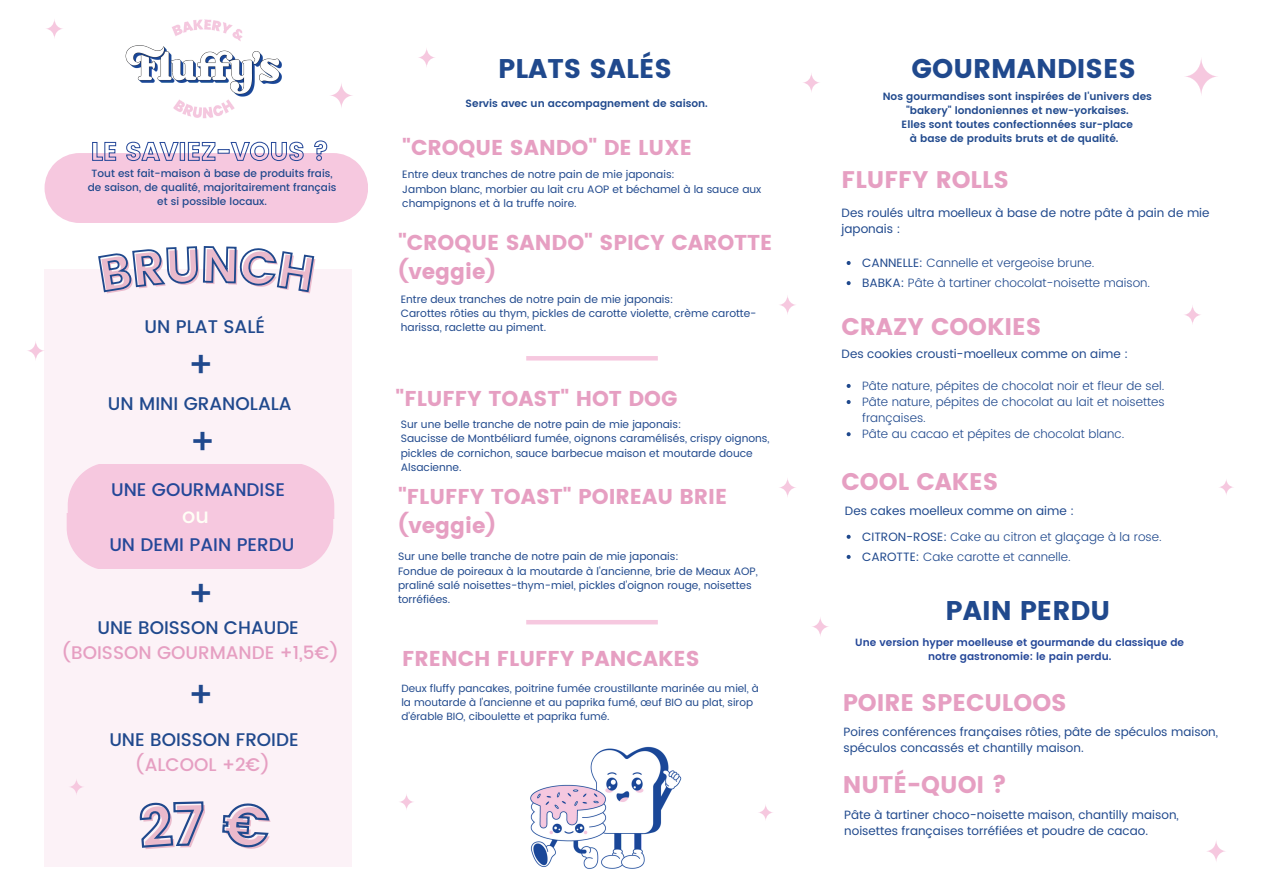
<style>
.page{position:relative;width:1263px;height:894px;background:#fff}
.page>*{position:absolute;margin:0;border:0;box-sizing:border-box;transform-origin:0 0}
.t1{font:500 35.85px "Poppins";color:#20498d}
.t2{font:27px "Poppins";color:#20498d}
.t3{font:24px "Poppins";color:#e69fc2}
.t4{font:21.45px/29.2px "Poppins";color:#e69fc2}
.t5{font:500 20.7px "Poppins";color:#fffff6}
.t6{font:500 18.3px "Poppins";color:#20498d}
.t7{font:500 18.3px "Poppins";color:#e69fc2}
.t8{font:500 18.3px "Poppins";color:#244798}
.t9{font:12px/16px "Poppins";color:#20498d}
.t10{font:300 12px/16px "Poppins";color:#20498d}
.t11{font:10.65px/14.2px "Poppins";color:#20498d}
.t12{font:600 10.5px/14px "Poppins";color:#20498d;text-align:center}
.t13{font:10.5px/14px "Poppins";color:#20498d}
.t14{font:500 10.5px/14px "Poppins";color:#20498d;text-align:center}
.t15{font:600 10.5px/14px "Poppins";color:#244798;text-align:center}
.s1{font-weight:400}
</style>
<div class="page">
<div style="left:45px;top:269px;width:307px;height:597px;background:#fcf2f7"></div>
<div style="left:67px;top:464px;width:267px;height:104px;background:#f6c8df"></div>
<svg style="left:46px;top:19px;width:17px;height:19px"></svg>
<svg style="left:803px;top:73px;width:17px;height:19px"></svg>
<svg style="left:418px;top:48px;width:17px;height:19px"></svg>
<svg style="left:1184px;top:305px;width:17px;height:19px"></svg>
<svg style="left:779px;top:296px;width:17px;height:18px"></svg>
<svg style="left:779px;top:478px;width:17px;height:19px"></svg>
<svg style="left:27px;top:340px;width:18px;height:21px"></svg>
<svg style="left:1185px;top:58px;width:33px;height:37px"></svg>
<img style="left:530px;top:746px;width:152px;height:123px">
<svg style="left:330px;top:83px;width:22px;height:24px"></svg>
<svg style="left:1219px;top:479px;width:15px;height:16px"></svg>
<svg style="left:758px;top:805px;width:15px;height:15px"></svg>
<svg style="left:400px;top:794px;width:13px;height:16px"></svg>
<svg style="left:1207px;top:841px;width:18px;height:20px"></svg>
<svg style="left:70px;top:780px;width:13px;height:14px"></svg>
<img style="left:125px;top:19px;width:157px;height:100px">
<svg style="left:45px;top:140px;width:323px;height:83px"></svg>
<hr style="left:526px;top:356px;width:132px;height:4px;background:#f6c8df">
<div style="left:526px;top:619px;width:132px;height:5px;background:#f6c8df"></div>
<svg style="left:812px;top:617px;width:17px;height:19px"></svg>
<svg style="left:847px;top:384px;width:4px;height:4px"></svg>
<svg style="left:847px;top:400px;width:4px;height:4px"></svg>
<svg style="left:847px;top:432px;width:4px;height:4px"></svg>
<svg style="left:847px;top:261px;width:4px;height:4px"></svg>
<svg style="left:847px;top:281px;width:4px;height:4px"></svg>
<svg style="left:847px;top:534px;width:4px;height:4px"></svg>
<svg style="left:847px;top:554px;width:4px;height:4px"></svg>
<svg style="left:98px;top:246px;width:217px;height:47px"></svg>
<svg style="left:139px;top:801px;width:65px;height:47px"></svg>
<svg style="left:222px;top:803px;width:48px;height:45px"></svg>
<p class="t14" style="left:88px;top:167px;width:250px">Tout est fait-maison à base de produits frais, de saison, de qualité, majoritairement français et si possible locaux.</p>
<h3 class="t6" style="left:145px;top:316px;width:122px">UN PLAT SALÉ</h3>
<h1 class="t1" style="left:188px;top:344px;width:27px">+</h1>
<h3 class="t6" style="left:108px;top:392px;width:185px">UN MINI GRANOLALA</h3>
<h1 class="t1" style="left:190px;top:420px;width:27px">+</h1>
<h3 class="t8" style="left:111px;top:478px;width:175px">UNE GOURMANDISE</h3>
<h3 class="t5" style="left:182px;top:503px;width:28px">ou</h3>
<h3 class="t8" style="left:109px;top:534px;width:186px">UN DEMI PAIN PERDU</h3>
<h1 class="t1" style="left:188px;top:572px;width:27px">+</h1>
<h3 class="t6" style="left:97px;top:616px;width:203px">UNE BOISSON CHAUDE</h3>
<h3 class="t7" style="left:61px;top:641px;width:279px">(BOISSON GOURMANDE +1,5€)</h3>
<h1 class="t1" style="left:188px;top:674px;width:27px">+</h1>
<h3 class="t6" style="left:109px;top:728px;width:191px">UNE BOISSON FROIDE</h3>
<h3 class="t7" style="left:135px;top:753px;width:137px">(ALCOOL +2€)</h3>
<h2 class="t2" style="left:498px;top:53px;width:175px">PLATS SALÉS</h2>
<p class="t12" style="left:466px;top:96px;width:244px">Servis avec un accompagnement de saison.</p>
<h3 class="t4" style="left:402px;top:133px;width:291px">"CROQUE SANDO" DE LUXE</h3>
<p class="t11" style="left:402px;top:167px;width:361px">Entre deux tranches de notre pain de mie japonais:<br>Jambon blanc, morbier au lait cru AOP et béchamel à la sauce aux champignons et à la truffe noire.</p>
<h3 class="t4" style="left:398px;top:227px;width:376px">"CROQUE SANDO" SPICY CAROTTE (veggie)</h3>
<p class="t11" style="left:401px;top:292px;width:357px">Entre deux tranches de notre pain de mie japonais:<br>Carottes rôties au thym, pickles de carotte violette, crème carotte&shy;harissa, raclette au piment.</p>
<h3 class="t4" style="left:396px;top:384px;width:283px">"FLUFFY TOAST" HOT DOG</h3>
<p class="t11" style="left:401px;top:417px;width:370px">Sur une belle tranche de notre pain de mie japonais:<br>Saucisse de Montbéliard fumée, oignons caramélisés, crispy oignons, pickles de cornichon, sauce barbecue maison et moutarde douce Alsacienne.</p>
<h3 class="t4" style="left:398px;top:481px;width:331px">"FLUFFY TOAST" POIREAU BRIE (veggie)</h3>
<p class="t11" style="left:398px;top:549px;width:361px">Sur une belle tranche de notre pain de mie japonais:<br>Fondue de poireaux à la moutarde à l'ancienne, brie de Meaux AOP, praliné salé noisettes-thym-miel, pickles d'oignon rouge, noisettes torréfiées.</p>
<h3 class="t4" style="left:402px;top:643px;width:299px">FRENCH FLUFFY PANCAKES</h3>
<p class="t13" style="left:401px;top:680px;width:359px">Deux fluffy pancakes, poitrine fumée croustillante marinée au miel, à la moutarde à l'ancienne et au paprika fumé, œuf BIO au plat, sirop d’érable BIO, ciboulette et paprika fumé.</p>
<h2 class="t2" style="left:912px;top:53px;width:226px">GOURMANDISES</h2>
<p class="t12" style="left:883px;top:89px;width:271px">Nos gourmandises sont inspirées de l'univers des "bakery" londoniennes et new-yorkaises.<br>Elles sont toutes confectionnées sur-place<br>à base de produits bruts et de qualité.</p>
<h3 class="t3" style="left:842px;top:166px;width:169px">FLUFFY ROLLS</h3>
<p class="t9" style="left:842px;top:204px;width:369px">Des roulés ultra moelleux à base de notre pâte à pain de mie japonais :</p>
<p class="t10" style="left:862px;top:253px;width:290px;line-height:20.1px"><span class="s1">CANNELLE:</span> Cannelle et vergeoise brune.<br><span class="s1">BABKA:</span> Pâte à tartiner chocolat-noisette maison.</p>
<h3 class="t3" style="left:842px;top:312px;width:201px">CRAZY COOKIES</h3>
<p class="t9" style="left:842px;top:345px;width:288px">Des cookies crousti-moelleux comme on aime :</p>
<p class="t10" style="left:862px;top:377px;width:304px">Pâte nature, pépites de chocolat noir et fleur de sel.<br>Pâte nature, pépites de chocolat au lait et noisettes françaises.<br>Pâte au cacao et pépites de chocolat blanc.</p>
<h3 class="t3" style="left:842px;top:467px;width:158px">COOL CAKES</h3>
<p class="t9" style="left:845px;top:502px;width:231px">Des cakes moelleux comme on aime :</p>
<p class="t10" style="left:862px;top:526px;width:301px;line-height:20.1px"><span class="s1">CITRON-ROSE:</span> Cake au citron et glaçage à la rose.<br><span class="s1">CAROTTE:</span> Cake carotte et cannelle.</p>
<h2 class="t2" style="left:945px;top:594px;width:166px">PAIN PERDU</h2>
<p class="t15" style="left:855px;top:635px;width:330px">Une version hyper moelleuse et gourmande du classique de notre gastronomie: le pain perdu.</p>
<h3 class="t3" style="left:843px;top:688px;width:226px">POIRE SPECULOOS</h3>
<p class="t9" style="left:843px;top:723px;width:376px">Poires conférences françaises rôties, pâte de spéculos maison, spéculos concassés et chantilly maison.</p>
<h3 class="t3" style="left:843px;top:770px;width:166px">NUTÉ-QUOI ?</h3>
<p class="t9" style="left:844px;top:806px;width:336px">Pâte à tartiner choco-noisette maison, chantilly maison,</p>
<p class="t9" style="left:844px;top:822px;width:305px">noisettes françaises torréfiées et poudre de cacao.</p>
</div>
